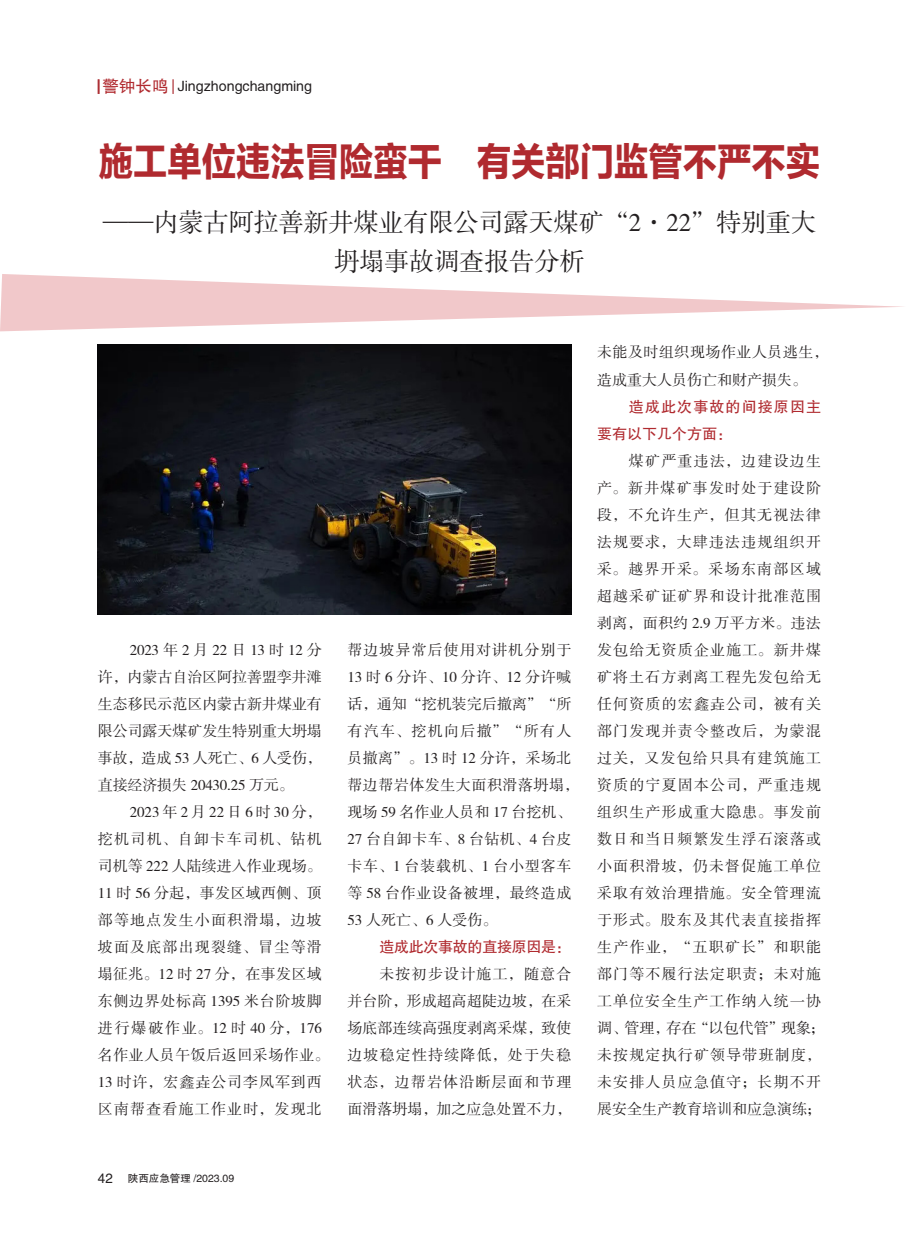
<style>
.page{position:relative;width:919px;height:1238px;background:#fff}
.page>*{position:absolute;margin:0;border:0;box-sizing:border-box;transform-origin:0 0}
.大标题{font:39px "FZLTDHJW GB1 0";color:#b02a2f;scale:.88 1}
.大标题-2{font:25.5px/39px "FZSSK GBK1 0";color:#231f20;text-align:center}
.t1{font:15px/27px "FZSSK GBK1 0";letter-spacing:.07em;color:#231f20;text-align:justify}
.t2{font:15px/27px "FZSSK GBK1 0";letter-spacing:.035em;color:#231f20}
.红色内文标题{font:15px/27px "FZHTK GBK1 0";letter-spacing:.075em;color:#b02a2f}
.红色内文标题-2{font:15px "FZHTK GBK1 0";letter-spacing:-.02em;color:#b02a2f}
.t3{font:14.25px "FZHTK GBK1 0";color:#231f20}
.t4{font:10.5px "FZHTK GBK1 0";color:#231f20}
.s1{font-size:16.5px;color:#b02a2f}
.s2{font-size:13.5px}
</style>
<div class="page">
<svg style="left:173px;top:79px;width:1px;height:15px"></svg>
<svg style="left:98px;top:79px;width:2px;height:15px"></svg>
<svg style="left:0;top:274px;width:903px;height:57px"></svg>
<img style="left:98px;top:344px;width:473px;height:270px">
<p class="t3" style="left:102px;top:79px;width:211px"><span class="s1">警钟长鸣</span> Jingzhongchangming</p>
<p class="大标题" style="left:99px;top:140px;width:821px">施工单位违法冒险蛮干 有关部门监管不严不实</p>
<p class="大标题-2" style="left:103px;top:204px;width:714px">——内蒙古阿拉善新井煤业有限公司露天煤矿“2·22”特别重大坍塌事故调查报告分析</p>
<p class="t1" style="left:98px;top:636px;width:225px;text-indent:32px">2023年2月22日13时12分许，内蒙古自治区阿拉善盟孪井滩生态移民示范区内蒙古新井煤业有限公司露天煤矿发生特别重大坍塌事故，造成 53 人死亡、6 人受伤，直接经济损失 20430.25 万元。</p>
<p class="t1" style="left:98px;top:798px;width:233px;text-align:left;text-indent:32px">2023年2月22日6时30分，挖机司机、自卸卡车司机、钻机司机等 222 人陆续进入作业现场。<br>11 时 56 分起，事发区域西侧、顶部等地点发生小面积滑塌，边坡坡面及底部出现裂缝、冒尘等滑塌征兆。12 时 27 分，在事发区域东侧边界处标高 1395 米台阶坡脚进行爆破作业。12 时 40 分，176名作业人员午饭后返回采场作业。<br>13 时许，宏鑫垚公司李凤军到西区南帮查看施工作业时，发现北</p>
<p class="t4" style="left:98px;top:1172px;width:138px"><span class="s2">42</span> 陕西应急管理 /2023.09</p>
<p class="t2" style="left:347px;top:636px;width:233px">帮边坡异常后使用对讲机分别于<br>13 时 6 分许、10 分许、12 分许喊话，通知“挖机装完后撤离”“所有汽车、挖机向后撤”“所有人员撤离”。13 时 12 分许，采场北帮边帮岩体发生大面积滑落坍塌，现场 59 名作业人员和 17 台挖机、<br>27 台自卸卡车、8 台钻机、4 台皮卡车、1 台装载机、1 台小型客车等 58 台作业设备被埋，最终造成<br>53 人死亡、6 人受伤。</p>
<p class="红色内文标题-2" style="left:379px;top:938px;width:193px">造成此次事故的直接原因是：</p>
<p class="t1" style="left:347px;top:960px;width:225px;text-indent:32px">未按初步设计施工，随意合并台阶，形成超高超陡边坡，在采场底部连续高强度剥离采煤，致使边坡稳定性持续降低，处于失稳状态，边帮岩体沿断层面和节理面滑落坍塌，加之应急处置不力，</p>
<p class="t2" style="left:597px;top:339px;width:233px">未能及时组织现场作业人员逃生，造成重大人员伤亡和财产损失。</p>
<p class="红色内文标题" style="left:597px;top:393px;width:225px;text-indent:32px">造成此次事故的间接原因主要有以下几个方面：</p>
<p class="t1" style="left:597px;top:447px;width:229px;text-align:left;text-indent:32px">煤矿严重违法，边建设边生产。新井煤矿事发时处于建设阶段，不允许生产，但其无视法律法规要求，大肆违法违规组织开采。越界开采。采场东南部区域超越采矿证矿界和设计批准范围剥离，面积约 2.9 万平方米。违法发包给无资质企业施工。新井煤矿将土石方剥离工程先发包给无任何资质的宏鑫垚公司，被有关部门发现并责令整改后，为蒙混过关，又发包给只具有建筑施工资质的宁夏固本公司，严重违规组织生产形成重大隐患。事发前数日和当日频繁发生浮石滚落或小面积滑坡，仍未督促施工单位采取有效治理措施。安全管理流于形式。股东及其代表直接指挥生产作业，“五职矿长”和职能部门等不履行法定职责；未对施工单位安全生产工作纳入统一协调、管理，存在“以包代管”现象；未按规定执行矿领导带班制度，未安排人员应急值守；长期不开展安全生产教育培训和应急演练；</p>
</div>
